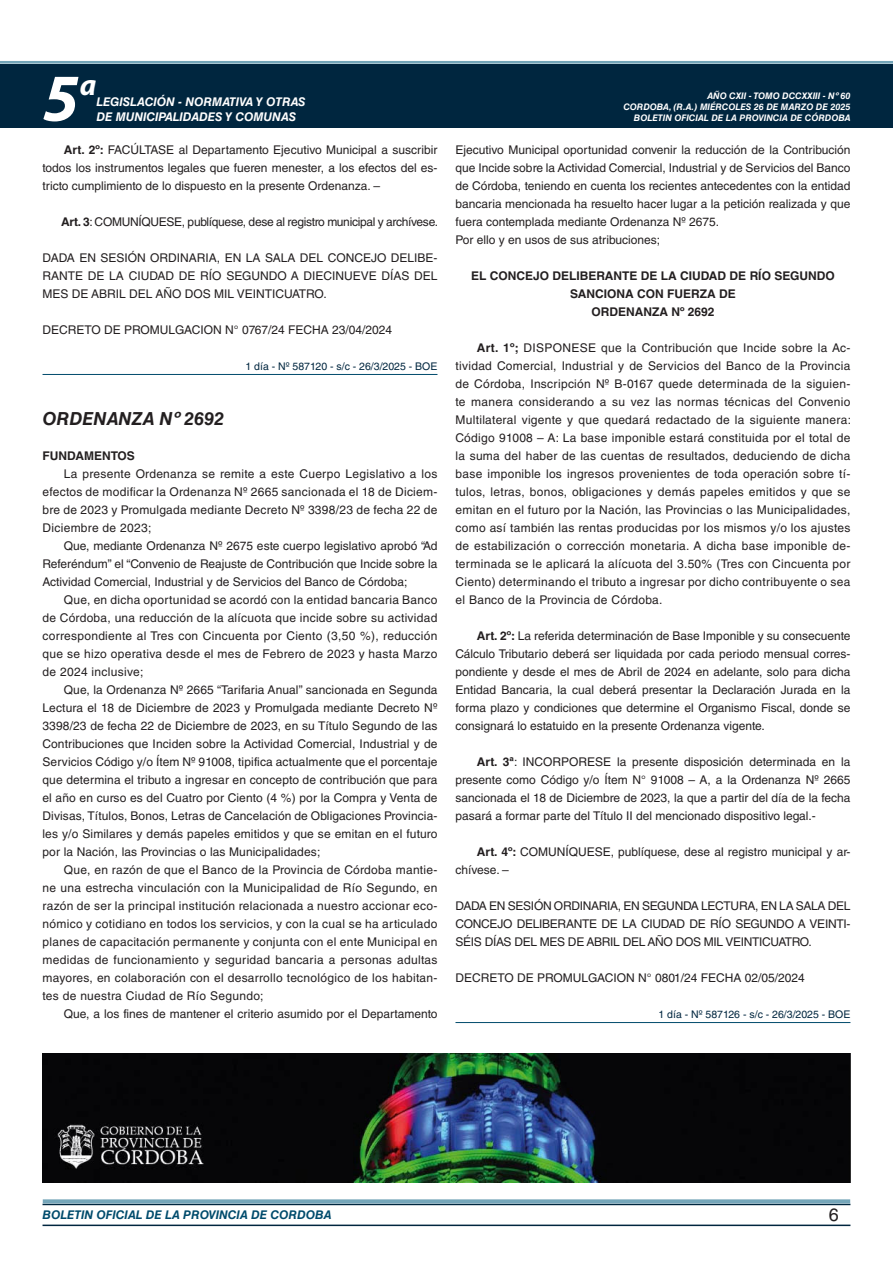
<style>
.page{position:relative;width:893px;height:1263px;background:#fff}
.page>*{position:absolute;margin:0;border:0;box-sizing:border-box;transform-origin:0 0}
.t1{font:italic 700 67.5px "Myriad Pro";color:#fff}
.t2{font:italic 700 30px "Myriad Pro";color:#fff}
.NOMBRE_DE_MINISTERIO{font:italic 700 18px "Helvetica LT Std";color:#231f20}
.t3{font:18px "Helvetica LT Std";color:#231f20}
.TEXTO_BASE{font:12px/18px "Helvetica LT Std";color:#231f20;text-align:justify}
.RESUELVE{font:700 12px "Helvetica LT Std";color:#231f20}
.TEXTO_BASE-2{font:12px "Helvetica LT Std";letter-spacing:-.025em;color:#231f20}
.t4{font:italic 700 12px "Helvetica LT Std";color:#fff}
.t5{font:italic 700 12px "Helvetica LT Std";color:#004b6c}
.TEXTO_BASE-3{font:700 12px "Helvetica LT Std";color:#231f20}
.FECHA_DE_VENCIMIENTO{font:10.5px "Helvetica LT Std";color:#00263f}
.t6{font:italic 700 9px/10.8px "Helvetica LT Std";color:#fff;text-align:right}
.s1{font-weight:700}
</style>
<div class="page">
<div style="left:0;top:61px;width:893px;height:6px;background:#fff;opacity:.75"></div>
<div style="left:0;top:64px;width:893px;height:64px;background:#00263f"></div>
<hr style="left:43px;top:1224px;width:807px;height:2px;background:#00263f">
<div style="left:42px;top:1198px;width:809px;height:8px;background:#fff;opacity:.75"></div>
<hr style="left:43px;top:374px;width:394px;height:1px;background:#004b6c">
<hr style="left:455px;top:1022px;width:395px;height:1px;background:#004b6c">
<img style="left:43px;top:1054px;width:807px;height:129px">
<h1 class="t1" style="left:43px;top:54px;width:38px">5</h1>
<h2 class="t2" style="left:80px;top:66px;width:18px">a</h2>
<p class="t4" style="left:96px;top:95px;width:211px">LEGISLACIÓN - NORMATIVA Y OTRAS</p>
<p class="t4" style="left:96px;top:109px;width:201px">DE MUNICIPALIDADES Y COMUNAS</p>
<p class="TEXTO_BASE" style="left:43px;top:141px;width:396px;text-indent:21px"><span class="s1">Art. 2º:</span> FACÚLTASE al Departamento Ejecutivo Municipal a suscribir todos los instrumentos legales que fueren menester, a los efectos del es&shy;tricto cumplimiento de lo dispuesto en la presente Ordenanza. –</p>
<p class="TEXTO_BASE-2" style="left:61px;top:215px;width:378px"><span class="s1">Art. 3</span>: COMUNÍQUESE, publíquese, dese al registro municipal y archívese.</p>
<p class="TEXTO_BASE" style="left:43px;top:249px;width:396px">DADA EN SESIÓN ORDINARIA, EN LA SALA DEL CONCEJO DELIBE-RANTE DE LA CIUDAD DE RÍO SEGUNDO A DIECINUEVE DÍAS DEL MES DE ABRIL DEL AÑO DOS MIL VEINTICUATRO.</p>
<p class="TEXTO_BASE" style="left:43px;top:321px;width:351px">DECRETO DE PROMULGACION N° 0767/24 FECHA 23/04/2024</p>
<p class="FECHA_DE_VENCIMIENTO" style="left:246px;top:360px;width:193px">1 día - Nº 587120 - s/c - 26/3/2025 - BOE</p>
<p class="NOMBRE_DE_MINISTERIO" style="left:43px;top:408px;width:183px">ORDENANZA Nº 2692</p>
<p class="TEXTO_BASE-3" style="left:43px;top:448px;width:94px">FUNDAMENTOS</p>
<p class="TEXTO_BASE" style="left:43px;top:465px;width:396px;text-indent:21px">La presente Ordenanza se remite a este Cuerpo Legislativo a los efectos de modificar la Ordenanza Nº 2665 sancionada el 18 de Diciem&shy;bre de 2023 y Promulgada mediante Decreto Nº 3398/23 de fecha 22 de Diciembre de 2023;</p>
<p class="TEXTO_BASE" style="left:43px;top:537px;width:396px;text-indent:21px">Que, mediante Ordenanza Nº 2675 este cuerpo legislativo aprobó “Ad Referéndum” el “Convenio de Reajuste de Contribución que Incide sobre la Actividad Comercial, Industrial y de Servicios del Banco de Córdoba;</p>
<p class="TEXTO_BASE" style="left:43px;top:591px;width:396px;text-indent:21px">Que, en dicha oportunidad se acordó con la entidad bancaria Banco de Córdoba, una reducción de la alícuota que incide sobre su actividad correspondiente al Tres con Cincuenta por Ciento (3,50 %), reducción que se hizo operativa desde el mes de Febrero de 2023 y hasta Marzo de 2024 inclusive;</p>
<p class="TEXTO_BASE" style="left:43px;top:681px;width:396px;text-indent:21px">Que, la Ordenanza Nº 2665 “Tarifaria Anual” sancionada en Segunda Lectura el 18 de Diciembre de 2023 y Promulgada mediante Decreto Nº 3398/23 de fecha 22 de Diciembre de 2023, en su Título Segundo de las Contribuciones que Inciden sobre la Actividad Comercial, Industrial y de Servicios Código y/o Ítem Nº 91008, tipifica actualmente que el porcentaje que determina el tributo a ingresar en concepto de contribución que para el año en curso es del Cuatro por Ciento (4 %) por la Compra y Venta de Divisas, Títulos, Bonos, Letras de Cancelación de Obligaciones Provincia&shy;les y/o Similares y demás papeles emitidos y que se emitan en el futuro por la Nación, las Provincias o las Municipalidades;</p>
<p class="TEXTO_BASE" style="left:43px;top:861px;width:396px;text-indent:21px">Que, en razón de que el Banco de la Provincia de Córdoba mantie&shy;ne una estrecha vinculación con la Municipalidad de Río Segundo, en razón de ser la principal institución relacionada a nuestro accionar eco&shy;nómico y cotidiano en todos los servicios, y con la cual se ha articulado planes de capacitación permanente y conjunta con el ente Municipal en medidas de funcionamiento y seguridad bancaria a personas adultas mayores, en colaboración con el desarrollo tecnológico de los habitan&shy;tes de nuestra Ciudad de Río Segundo;</p>
<p class="TEXTO_BASE" style="left:64px;top:1005px;width:375px">Que, a los fines de mantener el criterio asumido por el Departamento</p>
<p class="t6" style="left:623px;top:91px;width:229px">AÑO CXII - TOMO DCCXXIII - Nº 60<br>CORDOBA, (R.A.) MIÉRCOLES 26 DE MARZO DE 2025<br>BOLETIN OFICIAL DE LA PROVINCIA DE CÓRDOBA</p>
<p class="TEXTO_BASE" style="left:455px;top:141px;width:396px">Ejecutivo Municipal oportunidad convenir la reducción de la Contribución que Incide sobre la Actividad Comercial, Industrial y de Servicios del Banco de Córdoba, teniendo en cuenta los recientes antecedentes con la entidad bancaria mencionada ha resuelto hacer lugar a la petición realizada y que fuera contemplada mediante Ordenanza Nº 2675.</p>
<p class="TEXTO_BASE" style="left:455px;top:231px;width:206px">Por ello y en usos de sus atribuciones;</p>
<p class="RESUELVE" style="left:471px;top:268px;width:365px">EL CONCEJO DELIBERANTE DE LA CIUDAD DE RÍO SEGUNDO</p>
<p class="RESUELVE" style="left:570px;top:286px;width:167px">SANCIONA CON FUERZA DE</p>
<p class="RESUELVE" style="left:591px;top:304px;width:125px">ORDENANZA Nº 2692</p>
<p class="TEXTO_BASE" style="left:455px;top:339px;width:397px;text-indent:21px"><span class="s1">Art. 1º;</span> DISPONESE que la Contribución que Incide sobre la Ac&shy;tividad Comercial, Industrial y de Servicios del Banco de la Provincia de Córdoba, Inscripción Nº B-0167 quede determinada de la siguien&shy;te manera considerando a su vez las normas técnicas del Convenio Multilateral vigente y que quedará redactado de la siguiente manera:<br>Código 91008 – A: La base imponible estará constituida por el total de la suma del haber de las cuentas de resultados, deduciendo de dicha base imponible los ingresos provenientes de toda operación sobre tí&shy;tulos, letras, bonos, obligaciones y demás papeles emitidos y que se emitan en el futuro por la Nación, las Provincias o las Municipalidades, como así también las rentas producidas por los mismos y/o los ajustes de estabilización o corrección monetaria. A dicha base imponible de&shy;terminada se le aplicará la alícuota del 3.50% (Tres con Cincuenta por Ciento) determinando el tributo a ingresar por dicho contribuyente o sea el Banco de la Provincia de Córdoba.</p>
<p class="TEXTO_BASE" style="left:455px;top:627px;width:396px;text-indent:21px"><span class="s1">Art. 2º:</span> La referida determinación de Base Imponible y su consecuente Cálculo Tributario deberá ser liquidada por cada periodo mensual corres&shy;pondiente y desde el mes de Abril de 2024 en adelante, solo para dicha Entidad Bancaria, la cual deberá presentar la Declaración Jurada en la forma plazo y condiciones que determine el Organismo Fiscal, donde se consignará lo estatuido en la presente Ordenanza vigente.</p>
<p class="TEXTO_BASE" style="left:455px;top:753px;width:396px;text-indent:21px"><span class="s1">Art. 3ª</span>: INCORPORESE la presente disposición determinada en la presente como Código y/o Ítem N° 91008 – A, a la Ordenanza Nº 2665 sancionada el 18 de Diciembre de 2023, la que a partir del día de la fecha pasará a formar parte del Título II del mencionado dispositivo legal.-</p>
<p class="TEXTO_BASE" style="left:455px;top:843px;width:396px;text-indent:21px"><span class="s1">Art. 4º:</span> COMUNÍQUESE, publíquese, dese al registro municipal y ar&shy;chívese. –</p>
<p class="TEXTO_BASE" style="left:455px;top:897px;width:396px">DADA EN SESIÓN ORDINARIA, EN SEGUNDA LECTURA, EN LA SALA DEL CONCEJO DELIBERANTE DE LA CIUDAD DE RÍO SEGUNDO A VEINTI-SÉIS DÍAS DEL MES DE ABRIL DEL AÑO DOS MIL VEINTICUATRO.</p>
<p class="TEXTO_BASE" style="left:455px;top:969px;width:351px">DECRETO DE PROMULGACION N° 0801/24 FECHA 02/05/2024</p>
<p class="FECHA_DE_VENCIMIENTO" style="left:658px;top:1008px;width:193px">1 día - Nº 587126 - s/c - 26/3/2025 - BOE</p>
<p class="t5" style="left:43px;top:1208px;width:290px">BOLETIN OFICIAL DE LA PROVINCIA DE CORDOBA</p>
<h3 class="t3" style="left:829px;top:1204px;width:12px">6</h3>
</div>
